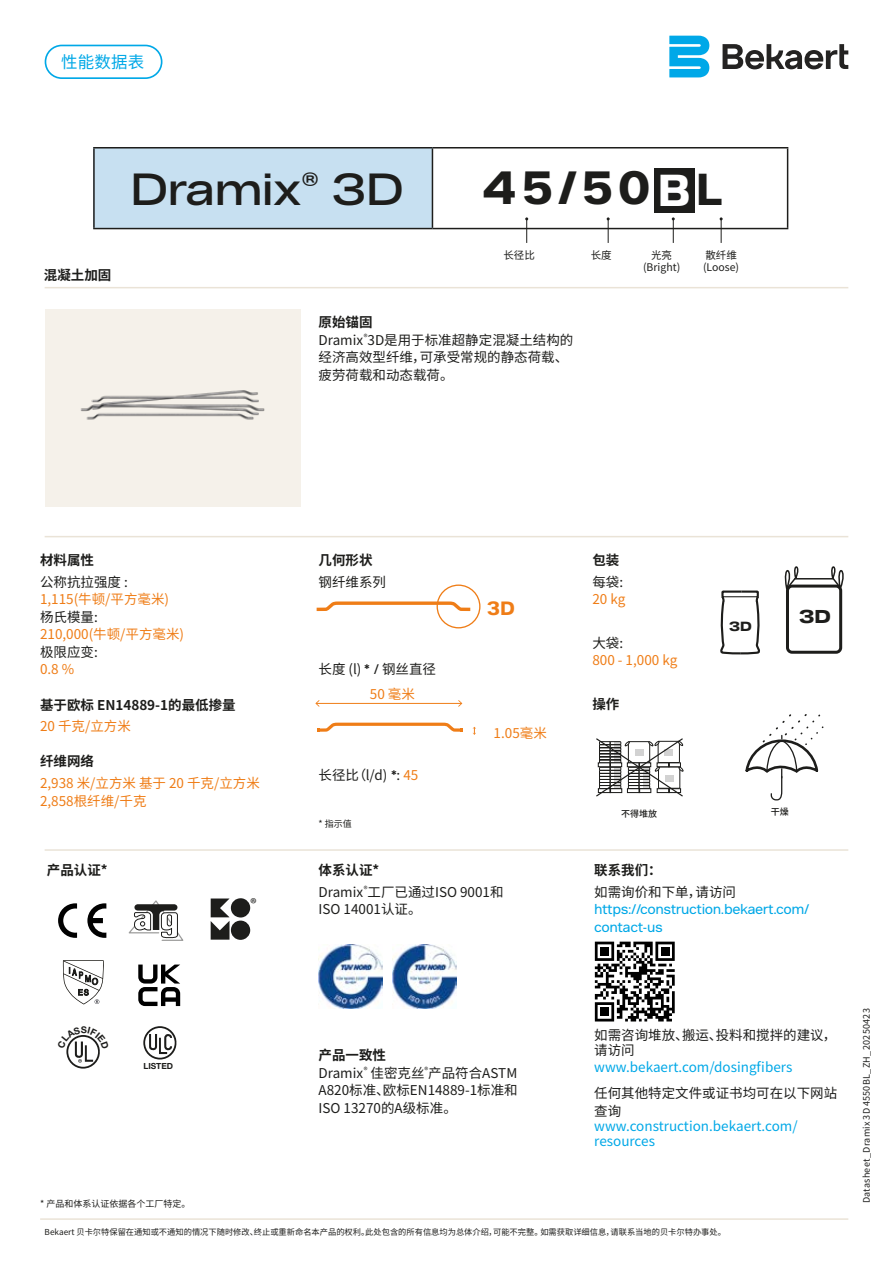
<style>
.page{position:relative;width:893px;height:1263px;background:#fff}
.page>*{position:absolute;margin:0;border:0;box-sizing:border-box;transform-origin:0 0}
.t1{font:700 45px "Bekaert Text";color:#1d1d1b}
.MA_Productname{font:43.5px "Bekaert Headline";color:#1d1d1b}
.t2{font:700 18.6px "Bekaert Text";color:#ef7d17}
.t3{font:700 18px "Bekaert Headline";color:#1d1d1b}
.MA_Benefit{font:16.5px "Noto Sans Hans";letter-spacing:.01em;color:#00a8e7}
.t4{font:15.9px "Myriad Pro";color:#1d1d1b}
.MA_Body{font:13.5px/17.5px "Noto Sans Hans";color:#1d1d1b}
.MA_Body-2{font:13.5px/17.5px "Noto Sans Hans";color:#ef7d17}
.MA_Body-3{font:13.5px/15px "Noto Sans Hans";color:#00a8e7}
.MA_Body-4{font:700 13.5px "Noto Sans Hans";color:#1d1d1b}
.MA_Body-5{font:13.5px/17.5px "Bekaert Text";letter-spacing:-.03em;color:#00a8e7}
.t5{font:700 12.9px "Bekaert Headline";color:#1d1d1b}
.MA_Body-6{font:10.5px "Noto Sans Hans";color:#1d1d1b}
.MA_Legal_text{font:9px "Noto Sans Hans";letter-spacing:.02em;color:#1d1d1b}
.MA_Legal_text-2{font:9px "Noto Sans Hans";color:#1d1d1b}
.t6{font:500 9px "Noto Sans Hans";color:#1d1d1b}
.t7{font:700 8.4px "Helvetica Neue LT Pro";color:#1d1d1b}
.MA_Legal_text-3{font:8.25px "Noto Sans Hans";color:#1d1d1b}
.s1{font-size:43.2px;color:#fff}
.s2{font-size:43.2px}
.s3{font-weight:700}
.s4{color:#1d1d1b}
.s5{color:#ef7d17}
.s6{font-family:"Bekaert Text"}
</style>
<div class="page">
<div style="left:93px;top:147px;width:339px;height:82px;background:#c7e0f1"></div>
<hr style="left:93px;top:147px;width:339px;height:1px;background:#1d1d1b">
<hr style="left:93px;top:148px;width:2px;height:80px;background:#1d1d1b">
<hr style="left:432px;top:147px;width:356px;height:1px;background:#1d1d1b">
<hr style="left:432px;top:148px;width:1px;height:80px;background:#1d1d1b">
<hr style="left:787px;top:148px;width:1px;height:80px;background:#1d1d1b">
<hr style="left:93px;top:228px;width:339px;height:1px;background:#1d1d1b">
<hr style="left:432px;top:228px;width:356px;height:1px;background:#1d1d1b">
<svg style="left:525px;top:217px;width:3px;height:26px"></svg>
<svg style="left:607px;top:217px;width:3px;height:26px"></svg>
<svg style="left:672px;top:217px;width:3px;height:26px"></svg>
<svg style="left:720px;top:217px;width:3px;height:26px"></svg>
<hr style="left:45px;top:287px;width:803px;height:1px;background:#eae3d7">
<hr style="left:45px;top:536px;width:803px;height:1px;background:#eae3d7">
<hr style="left:45px;top:849px;width:803px;height:2px;background:#eae3d7">
<hr style="left:40px;top:1218px;width:808px;height:2px;background:#eae3d7">
<hr style="left:316px;top:703px;width:145px;height:1px;background:#ef7d17">
<svg style="left:315px;top:700px;width:5px;height:7px"></svg>
<svg style="left:458px;top:700px;width:4px;height:7px"></svg>
<svg style="left:473px;top:727px;width:3px;height:8px"></svg>
<svg style="left:317px;top:723px;width:146px;height:9px"></svg>
<img style="left:392px;top:944px;width:64px;height:65px">
<img style="left:319px;top:944px;width:64px;height:65px">
<div style="left:45px;top:309px;width:256px;height:197px;background:#f5f1ea"></div>
<div style="left:655px;top:168px;width:40px;height:44px;background:#1d1d1b"></div>
<svg style="left:720px;top:590px;width:40px;height:65px"></svg>
<hr style="left:723px;top:596px;width:34px;height:1px;background:#1d1d1b">
<div style="left:45px;top:45px;width:117px;height:34px;border:2px solid #00a8e7;border-radius:16px"></div>
<div style="left:786px;top:585px;width:56px;height:69px;border:3px solid #1d1d1b;border-radius:5px"></div>
<hr style="left:795px;top:578px;width:38px;height:1px;background:#1d1d1b">
<svg style="left:784px;top:566px;width:18px;height:24px"></svg>
<svg style="left:829px;top:566px;width:15px;height:24px"></svg>
<svg style="left:58px;top:903px;width:19px;height:35px"></svg>
<svg style="left:87px;top:903px;width:19px;height:35px"></svg>
<svg style="left:128px;top:900px;width:56px;height:41px"></svg>
<svg style="left:211px;top:898px;width:39px;height:42px"></svg>
<svg style="left:63px;top:960px;width:41px;height:44px"></svg>
<svg style="left:138px;top:964px;width:42px;height:42px"></svg>
<svg style="left:143px;top:1026px;width:34px;height:33px"></svg>
<svg style="left:317px;top:601px;width:153px;height:10px"></svg>
<div style="left:437px;top:584px;width:43px;height:44px;border:1px solid #ef7d17;border-radius:50%"></div>
<svg style="left:745px;top:714px;width:78px;height:86px"></svg>
<svg style="left:596px;top:738px;width:88px;height:59px"></svg>
<svg style="left:595px;top:942px;width:80px;height:79px"></svg>
<div style="left:600px;top:1008px;width:9px;height:8px;background:#000"></div>
<svg style="left:723px;top:44px;width:125px;height:25px"></svg>
<svg style="left:669px;top:36px;width:40px;height:41px;background:#32b9ec"></svg>
<svg style="left:66px;top:1035px;width:34px;height:34px"></svg>
<p class="MA_Benefit" style="left:61px;top:53px;width:85px">性能数据表</p>
<p class="MA_Productname" style="left:130px;top:163px;width:276px">Dramix<sup>®</sup> 3D</p>
<p class="MA_Body-4" style="left:44px;top:267px;width:69px">混凝土加固</p>
<p class="t1" style="left:483px;top:159px;width:242px">45/50<span class="s1">B</span><span class="s2">L</span></p>
<p class="MA_Body-6" style="left:503px;top:249px;width:33px">长径比</p>
<p class="MA_Body-6" style="left:591px;top:249px;width:22px">长度</p>
<p class="MA_Body-6" style="left:651px;top:249px;width:22px">光亮</p>
<p class="MA_Body-6" style="left:643px;top:261px;width:39px">(Bright)</p>
<p class="MA_Body-6" style="left:705px;top:249px;width:33px">散纤维</p>
<p class="MA_Body-6" style="left:703px;top:261px;width:38px">(Loose)</p>
<p class="MA_Body" style="left:319px;top:314px;width:256px"><span class="s3">原始锚固<br></span>Dramix<sup>®</sup>3D是用于标准超静定混凝土结构的经济高效型纤维，可承受常规的静态荷载、疲劳荷载和动态载荷。</p>
<p class="MA_Body-4" style="left:40px;top:552px;width:55px">材料属性</p>
<p class="MA_Body-2" style="left:40px;top:573px;width:131px"><span class="s4">公称抗拉强度 :<br></span>1,115(牛顿/平方毫米)</p>
<p class="MA_Body-2" style="left:40px;top:608px;width:146px"><span class="s4">杨氏模量:<br></span>210,000(牛顿/平方毫米)</p>
<p class="MA_Body" style="left:40px;top:643px;width:59px">极限应变:<br><span class="s5">0.8 %</span></p>
<p class="MA_Body-4" style="left:40px;top:697px;width:197px">基于欧标 EN14889-1的最低掺量</p>
<p class="MA_Body-2" style="left:40px;top:718px;width:92px">20 千克/立方米</p>
<p class="MA_Body-4" style="left:40px;top:754px;width:55px">纤维网络</p>
<p class="MA_Body-2" style="left:40px;top:775px;width:221px">2,938 米/立方米 基于 20 千克/立方米</p>
<p class="MA_Body-2" style="left:40px;top:792px;width:108px">2,858根纤维/千克</p>
<p class="MA_Body-4" style="left:47px;top:862px;width:62px">产品认证*</p>
<p class="t4" style="left:250px;top:894px;width:8px">®</p>
<p class="MA_Body-4" style="left:319px;top:552px;width:55px">几何形状</p>
<p class="MA_Body" style="left:319px;top:573px;width:69px">钢纤维系列</p>
<p class="MA_Body" style="left:319px;top:661px;width:119px">长度 (l) <span class="s6">* /</span> 钢丝直径</p>
<p class="MA_Body-2" style="left:370px;top:686px;width:47px">50 毫米</p>
<p class="MA_Body" style="left:319px;top:766px;width:101px">长径比（l/d) <span class="s6">*</span>: <span class="s5">45</span></p>
<p class="MA_Legal_text" style="left:319px;top:819px;width:35px">* 指示值</p>
<p class="t2" style="left:487px;top:596px;width:30px">3D</p>
<p class="MA_Body-2" style="left:494px;top:725px;width:55px">1.05毫米</p>
<p class="MA_Body-4" style="left:319px;top:862px;width:62px">体系认证*</p>
<p class="MA_Body" style="left:319px;top:883px;width:187px">Dramix<sup>®</sup>工厂已通过ISO 9001和<br>ISO 14001认证。</p>
<p class="MA_Body-4" style="left:592px;top:552px;width:28px">包装</p>
<p class="MA_Body-2" style="left:592px;top:573px;width:34px"><span class="s4">每袋:<br></span>20 kg</p>
<p class="MA_Body-2" style="left:592px;top:634px;width:86px"><span class="s4">大袋:<br></span>800 - 1,000 kg</p>
<p class="MA_Body-4" style="left:592px;top:697px;width:28px">操作</p>
<p class="t5" style="left:729px;top:618px;width:24px">3D</p>
<p class="t3" style="left:799px;top:604px;width:33px">3D</p>
<p class="t6" style="left:621px;top:808px;width:37px">不得堆放</p>
<p class="t6" style="left:771px;top:806px;width:19px">干燥</p>
<p class="MA_Body-4" style="left:594px;top:862px;width:69px">联系我们：</p>
<p class="MA_Body" style="left:594px;top:883px;width:143px">如需询价和下单，请访问</p>
<p class="MA_Body-5" style="left:594px;top:901px;width:217px">https://construction.bekaert.com/ contact-us</p>
<p class="t7" style="left:143px;top:1060px;width:31px">LISTED</p>
<p class="MA_Legal_text-2" style="left:40px;top:1199px;width:152px">* 产品和体系认证依据各个工厂特定。</p>
<p class="MA_Body-4" style="left:319px;top:1047px;width:69px">产品一致性</p>
<p class="MA_Body" style="left:319px;top:1064px;width:201px;text-align:justify">Dramix<sup>®</sup> 佳密克丝<sup>®</sup>产品符合ASTM A820标准、欧标EN14889-1标准和ISO 13270的A级标准。</p>
<p class="MA_Body" style="left:594px;top:1027px;width:244px;line-height:15px">如需咨询堆放、搬运、投料和搅拌的建议，请访问</p>
<p class="MA_Body-3" style="left:594px;top:1060px;width:200px">www.bekaert.com/dosingfibers</p>
<p class="MA_Body" style="left:594px;top:1085px;width:244px">任何其他特定文件或证书均可在以下网站查询</p>
<p class="MA_Body-3" style="left:594px;top:1118px;width:205px">www.construction.bekaert.com/ resources</p>
<p class="MA_Legal_text-3" style="left:45px;top:1227px;width:683px">Bekaert 贝卡尔特保留在通知或不通知的情况下随时修改、终止或重新命名本产品的权利。此处包含的所有信息均为总体介绍，可能不完整。如需获取详细信息，请联系当地的贝卡尔特办事处。</p>
<p class="MA_Legal_text" style="left:861px;top:1203px;width:196px;rotate:-90deg">Datasheet_Dramix 3D 4550BL_ZH_20250423</p>
</div>
